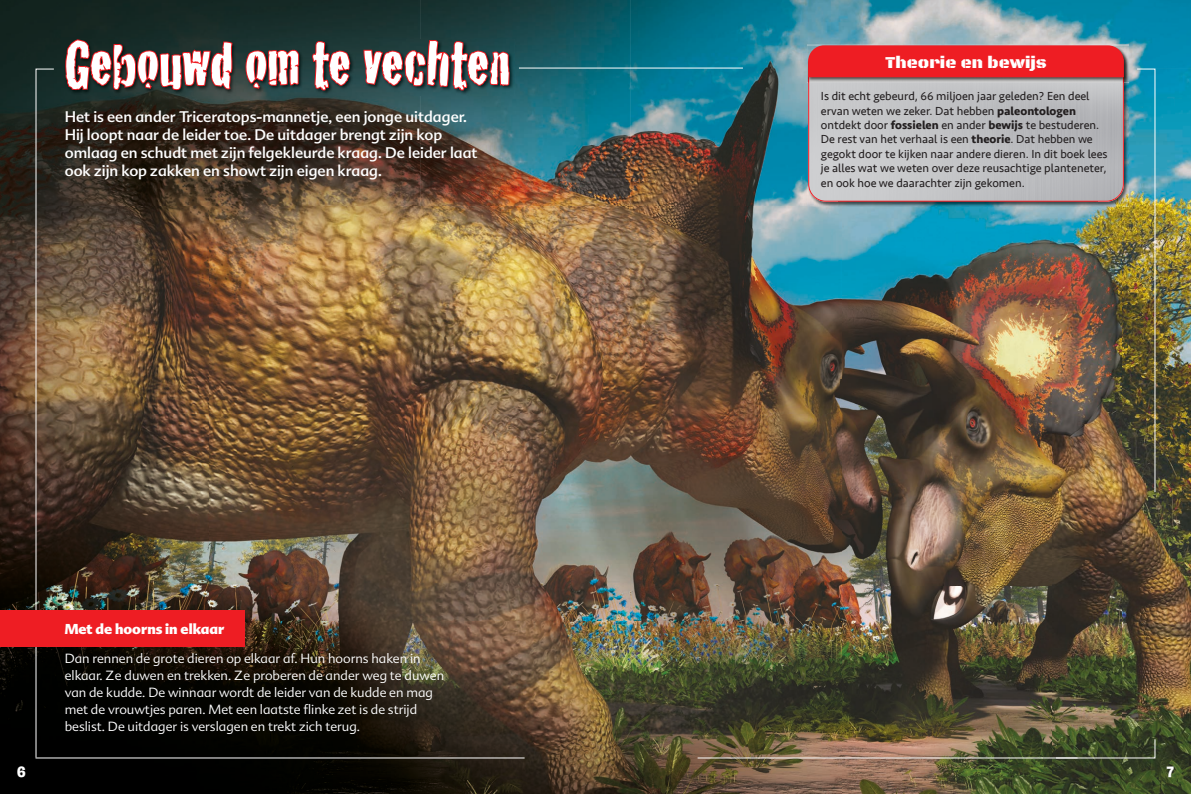
<style>
.page{position:relative;width:1191px;height:794px;background:#fff}
.page>*{position:absolute;margin:0;border:0;box-sizing:border-box;transform-origin:0 0}
.t1{font:65px "House Gen Col Crackhouse";color:#fff}
.t2{font:17px "Black Ops One";color:#fff}
.t3{font:15px/18px "Advert";color:#fff}
.t4{font:700 15px "Burbank Big";color:#fff}
.t5{font:900 14px "Advert";color:#fff}
.t6{font:300 13px/17px "Advert";color:#fff}
.t7{font:12px/14.4px "Seravek";color:#231f20}
.s1{font-weight:700}
</style>
<div class="page">
<img style="left:0;top:0;width:840px;height:794px">
<img style="left:840px;top:0;width:351px;height:68px">
<img style="left:1121px;top:68px;width:70px;height:726px">
<img style="left:840px;top:207px;width:281px;height:587px">
<img style="left:64px;top:39px;width:450px;height:57px">
<svg style="left:66px;top:37px;width:168px;height:54px;background:#512221"></svg>
<svg style="left:245px;top:49px;width:55px;height:42px;background:#602526"></svg>
<svg style="left:310px;top:37px;width:42px;height:55px;background:#4c2c2d"></svg>
<svg style="left:362px;top:37px;width:149px;height:55px;background:#4d3133"></svg>
<svg style="left:35px;top:68px;width:20px;height:690px;background:#473c30"></svg>
<div style="left:0;top:610px;width:245px;height:36px;background:#ee1d23"></div>
<img style="left:807px;top:82px;width:31px;height:125px">
<img style="left:1097px;top:82px;width:32px;height:125px">
<img style="left:838px;top:202px;width:259px;height:5px">
<svg style="left:808px;top:82px;width:315px;height:120px;background:#c1bcbe"></svg>
<img style="left:807px;top:44px;width:322px;height:2px">
<img style="left:807px;top:46px;width:322px;height:36px">
<img style="left:808px;top:77px;width:315px;height:5px">
<div style="left:808px;top:45px;width:315px;height:32px;background:#ee1d23"></div>
<hr style="left:519px;top:68px;width:224px;height:1px;background:#fff">
<svg style="left:1055px;top:738px;width:101px;height:21px;background:#424d30"></svg>
<img style="left:1136px;top:68px;width:20px;height:425px">
<hr style="left:697px;top:757px;width:380px;height:1px;background:#fff">
<hr style="left:36px;top:757px;width:488px;height:1px;background:#fff">
<h1 class="t1" style="left:65px;top:25px;width:447px">Gebouwd om te vechten</h1>
<p class="t3" style="left:65px;top:107px;width:414px">Het is een ander Triceratops-mannetje, een jonge uitdager.<br>Hij loopt naar de leider toe. De uitdager brengt zijn kop omlaag en schudt met zijn felgekleurde kraag. De leider laat ook zijn kop zakken en showt zijn eigen kraag.</p>
<p class="t5" style="left:65px;top:620px;width:161px">Met de hoorns in elkaar</p>
<p class="t6" style="left:65px;top:649px;width:381px">Dan rennen de grote dieren op elkaar af. Hun hoorns haken in elkaar. Ze duwen en trekken. Ze proberen de ander weg te duwen van de kudde. De winnaar wordt de leider van de kudde en mag met de vrouwtjes paren. Met een laatste flinke zet is de strijd beslist. De uitdager is verslagen en trekt zich terug.</p>
<h2 class="t2" style="left:885px;top:52px;width:163px">Theorie en bewijs</h2>
<p class="t7" style="left:821px;top:89px;width:288px">Is dit echt gebeurd, 66 miljoen jaar geleden? Een deel ervan weten we zeker. Dat hebben <span class="s1">paleontologen </span>ontdekt door <span class="s1">fossielen</span> en ander <span class="s1">bewijs</span> te bestuderen.<br>De rest van het verhaal is een <span class="s1">theorie</span>. Dat hebben we gegokt door te kijken naar andere dieren. In dit boek lees je alles wat we weten over deze reusachtige planteneter, en ook hoe we daarachter zijn gekomen.</p>
<p class="t4" style="left:17px;top:762px;width:10px">6</p>
<p class="t4" style="left:1167px;top:762px;width:9px">7</p>
</div>
